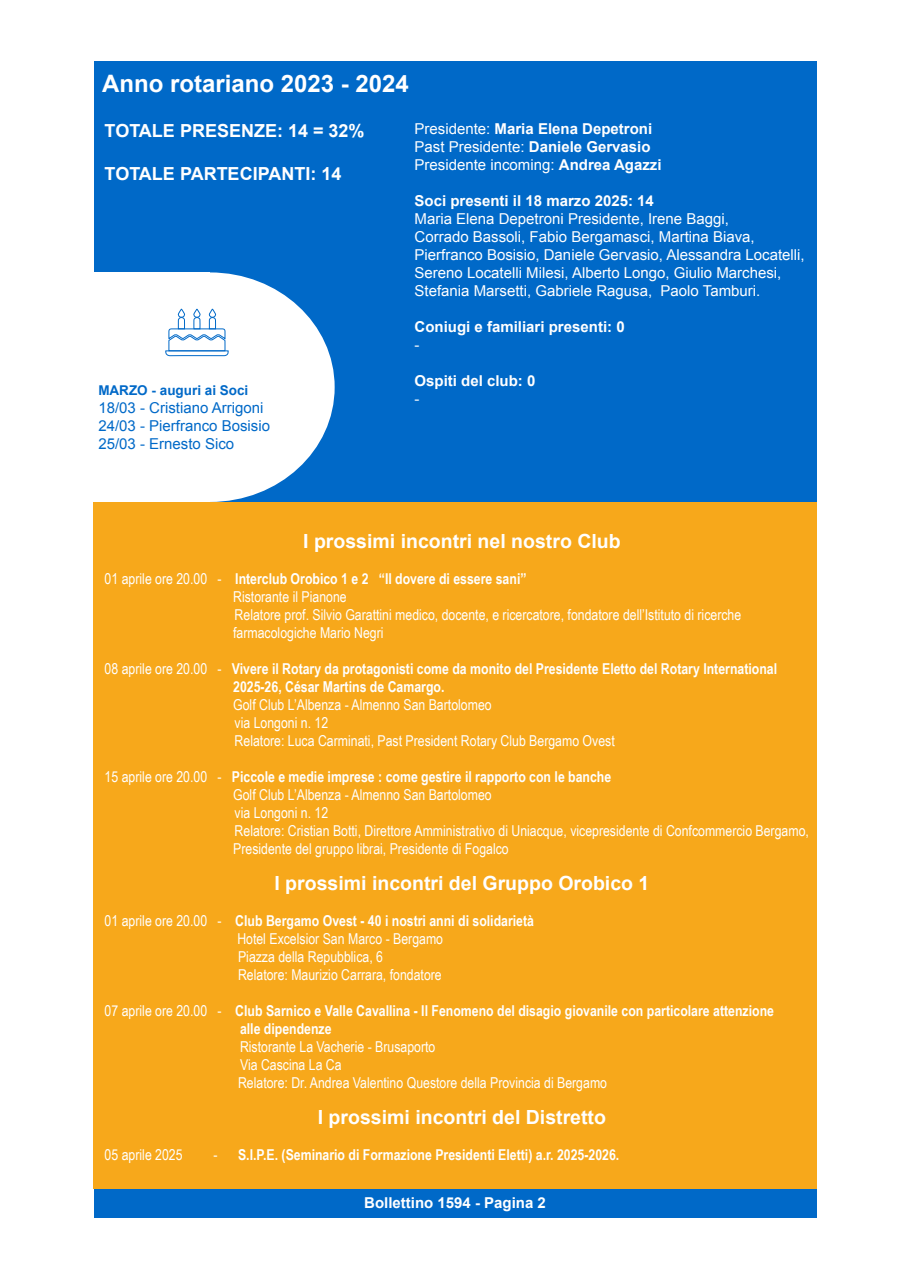
<style>
.page{position:relative;width:910px;height:1280px;background:#fff}
.page>*{position:absolute;margin:0;border:0;box-sizing:border-box;transform-origin:0 0}
.t1{font:700 24px "Arial";color:#fff}
.t2{font:700 19.5px "Arial";color:#fff}
.t3{font:700 18px "Arial";color:#fff}
.t4{font:15px/18px "Arial Narrow";color:#fff}
.t5{font:700 15px "Arial Narrow";color:#fff}
.t6{font:15px/18px "Arial";color:#fff}
.t7{font:700 15px "Arial";color:#fff}
.t8{font:15px "Arial";color:#0069c8}
.t9{font:700 13.5px "Arial";color:#0069c8}
.s1{font-weight:400}
.s2{font-weight:700}
</style>
<div class="page">
<div style="left:94px;top:1188px;width:722px;height:30px;background:#0069c8"></div>
<div style="left:94px;top:62px;width:723px;height:440px;background:#0069c8"></div>
<div style="left:94px;top:502px;width:723px;height:686px;background:#f7a81b"></div>
<div style="left:81px;top:272px;width:129px;height:230px;background:#fff"></div>
<div style="left:85px;top:272px;width:250px;height:230px;background:#fff;border-radius:50%"></div>
<svg style="left:165px;top:308px;width:64px;height:48px"></svg>
<p class="t1" style="left:102px;top:68px;width:308px">Anno rotariano 2023 - 2024</p>
<p class="t3" style="left:105px;top:118px;width:261px">TOTALE PRESENZE: 14 = 32%</p>
<p class="t3" style="left:105px;top:162px;width:238px">TOTALE PARTECIPANTI: 14</p>
<p class="t9" style="left:98px;top:381px;width:152px">MARZO - auguri ai Soci</p>
<p class="t8" style="left:98px;top:398px;width:167px">18/03 - Cristiano Arrigoni</p>
<p class="t8" style="left:98px;top:416px;width:173px">24/03 - Pierfranco Bosisio</p>
<p class="t8" style="left:98px;top:434px;width:137px">25/03 - Ernesto Sico</p>
<p class="t7" style="left:415px;top:119px;width:239px"><span class="s1">Presidente:</span> Maria Elena Depetroni</p>
<p class="t6" style="left:415px;top:138px;width:237px">Past Presidente: <span class="s2">Daniele Gervasio</span></p>
<p class="t6" style="left:415px;top:156px;width:249px">Presidente incoming: <span class="s2">Andrea Agazzi</span></p>
<p class="t7" style="left:415px;top:191px;width:241px">Soci presenti il 18 marzo 2025: 14</p>
<p class="t6" style="left:415px;top:210px;width:316px">Maria Elena Depetroni Presidente, Irene Baggi,</p>
<p class="t6" style="left:415px;top:228px;width:392px">Corrado Bassoli, Fabio Bergamasci, Martina Biava,<br>Pierfranco Bosisio, Daniele Gervasio, Alessandra Locatelli,</p>
<p class="t6" style="left:415px;top:264px;width:368px">Sereno Locatelli Milesi, Alberto Longo, Giulio Marchesi,<br>Stefania Marsetti, Gabriele Ragusa, Paolo Tamburi.</p>
<p class="t7" style="left:415px;top:317px;width:212px">Coniugi e familiari presenti: 0</p>
<p class="t6" style="left:415px;top:336px;width:6px">-</p>
<p class="t7" style="left:415px;top:371px;width:122px">Ospiti del club: 0</p>
<p class="t6" style="left:415px;top:390px;width:6px">-</p>
<p class="t2" style="left:303px;top:528px;width:319px">I prossimi incontri nel nostro Club</p>
<p class="t5" style="left:105px;top:567px;width:423px"><span class="s1">01 aprile ore 20.00 -</span> Interclub Orobico 1 e 2 “Il dovere di essere sani”</p>
<p class="t4" style="left:233px;top:587px;width:115px">Ristorante il Pianone</p>
<p class="t4" style="left:233px;top:605px;width:510px">Relatore prof. Silvio Garattini medico, docente, e ricercatore, fondatore dell’Istituto di ricerche farmacologiche Mario Negri</p>
<p class="t5" style="left:105px;top:657px;width:674px"><span class="s1">08 aprile ore 20.00 -</span> Vivere il Rotary da protagonisti come da monito del Presidente Eletto del Rotary International</p>
<p class="t5" style="left:233px;top:675px;width:213px">2025-26, César Martins de Camargo.</p>
<p class="t4" style="left:233px;top:695px;width:260px">Golf Club L’Albenza - Almenno San Bartolomeo</p>
<p class="t4" style="left:235px;top:713px;width:95px">via Longoni n. 12</p>
<p class="t4" style="left:235px;top:731px;width:382px">Relatore: Luca Carminati, Past President Rotary Club Bergamo Ovest</p>
<p class="t5" style="left:105px;top:765px;width:508px"><span class="s1">15 aprile ore 20.00 -</span> Piccole e medie imprese : come gestire il rapporto con le banche</p>
<p class="t4" style="left:233px;top:785px;width:260px">Golf Club L’Albenza - Almenno San Bartolomeo</p>
<p class="t4" style="left:235px;top:803px;width:95px">via Longoni n. 12</p>
<p class="t4" style="left:233px;top:821px;width:577px">Relatore: Cristian Botti, Direttore Amministrativo di Uniacque, vicepresidente di Confcommercio Bergamo,<br>Presidente del gruppo librai, Presidente di Fogalco</p>
<p class="t2" style="left:274px;top:870px;width:376px">I prossimi incontri del Gruppo Orobico 1</p>
<p class="t5" style="left:105px;top:909px;width:431px"><span class="s1">01 aprile ore 20.00 -</span> Club Bergamo Ovest - 40 i nostri anni di solidarietà</p>
<p class="t4" style="left:237px;top:929px;width:207px">Hotel Excelsior San Marco - Bergamo</p>
<p class="t4" style="left:238px;top:947px;width:146px">Piazza della Repubblica, 6</p>
<p class="t4" style="left:238px;top:965px;width:205px">Relatore: Maurizio Carrara, fondatore</p>
<p class="t5" style="left:105px;top:999px;width:671px"><span class="s1">07 aprile ore 20.00 -</span> Club Sarnico e Valle Cavallina - Il Fenomeno del disagio giovanile con particolare attenzione</p>
<p class="t5" style="left:240px;top:1017px;width:93px">alle dipendenze</p>
<p class="t4" style="left:240px;top:1037px;width:197px">Ristorante La Vacherie - Brusaporto</p>
<p class="t4" style="left:240px;top:1055px;width:103px">Via Cascina La Ca</p>
<p class="t4" style="left:238px;top:1073px;width:371px">Relatore: Dr. Andrea Valentino Questore della Provincia di Bergamo</p>
<p class="t2" style="left:318px;top:1104px;width:290px">I prossimi incontri del Distretto</p>
<p class="t4" style="left:105px;top:1145px;width:79px">05 aprile 2025</p>
<p class="t5" style="left:213px;top:1143px;width:407px"><span class="s1">-</span> S.I.P.E. (Seminario di Formazione Presidenti Eletti) a.r. 2025-2026.</p>
<p class="t7" style="left:364px;top:1192px;width:183px">Bollettino 1594 - Pagina 2</p>
</div>
